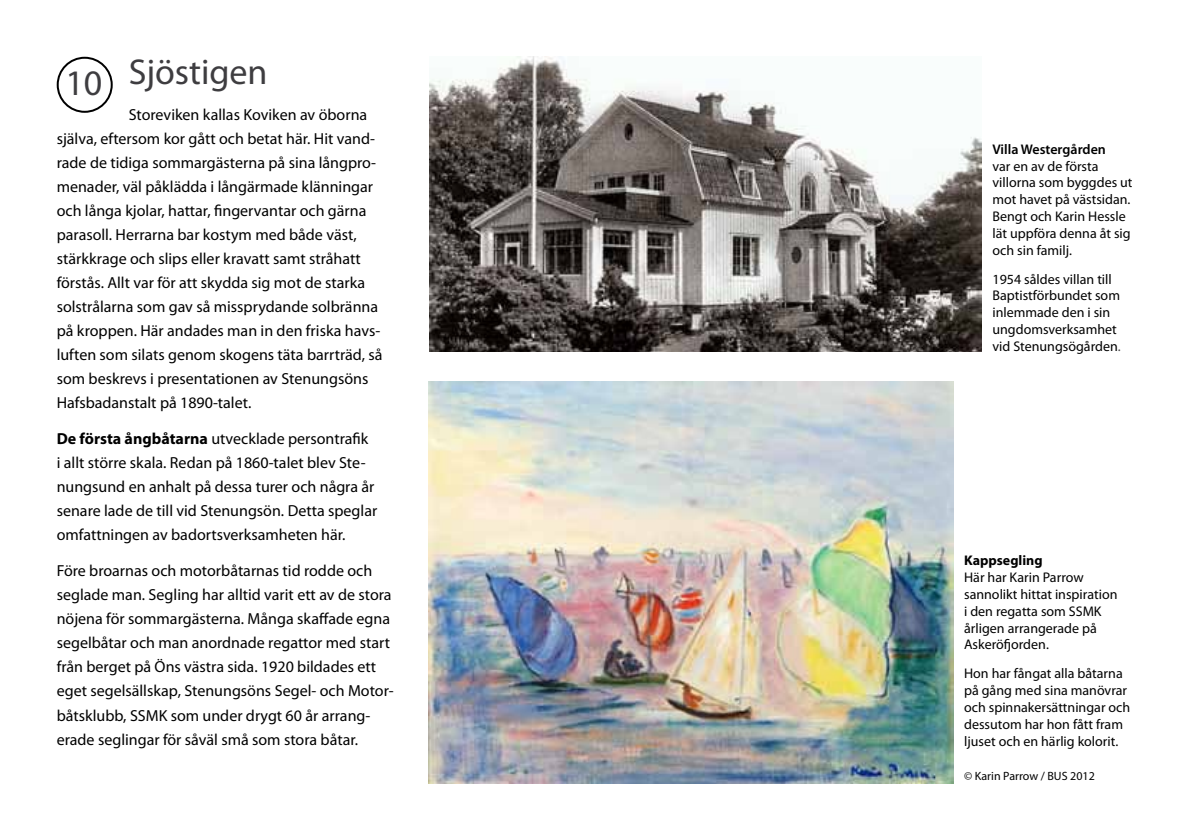
<style>
.page{position:relative;width:1191px;height:840px;background:#fff}
.page>*{position:absolute;margin:0;border:0;box-sizing:border-box;transform-origin:0 0}
.t1{font:36px "Myriad Pro";color:#3e3d40}
.t2{font:16px/24px "Myriad Pro";color:#000}
.t3{font:14px/16.8px "Myriad Pro";color:#000}
.t4{font:600 14px "Myriad Pro";color:#000}
.t5{font:700 14px "Myriad Pro";color:#000}
.t6{font:12px "Myriad Pro";color:#000}
.s1{font-weight:700}
.s2{color:#4b4b4d}
</style>
<div class="page">
<img style="left:429px;top:57px;width:552px;height:295px">
<img style="left:428px;top:381px;width:525px;height:401px">
<div style="left:57px;top:57px;width:56px;height:56px;border:2px solid #000;border-radius:50%"></div>
<h1 class="t1" style="left:129px;top:49px;width:140px">Sjöstigen</h1>
<p class="t2" style="left:57px;top:102px;width:327px;text-indent:72px">Storeviken kallas Koviken av öborna själva, eftersom kor gått och betat här. Hit vand&shy;rade de tidiga sommargästerna på sina långpro&shy;menader, väl påklädda i långärmade klänningar och långa kjolar, hattar, fingervantar och gärna parasoll. Herrarna bar kostym med både väst, stärkkrage och slips eller kravatt samt stråhatt förstås. Allt var för att skydda sig mot de starka solstrålarna som gav så missprydande solbränna på kroppen. Här andades man in den friska havs&shy;luften som silats genom skogens täta barrträd, så som beskrevs i presentationen av Stenungsöns Hafsbadanstalt på 1890-talet.</p>
<p class="t2" style="left:57px;top:426px;width:322px"><span class="s1">De första ångbåtarna</span> utvecklade persontrafik<br>i allt större skala. Redan på 1860-talet blev Ste&shy;nungsund en anhalt på dessa turer och några år senare lade de till vid Stenungsön. Detta speglar omfattningen av badortsverksamheten här.</p>
<p class="t2" style="left:57px;top:558px;width:338px">Före broarnas och motorbåtarnas tid rodde och seglade man. Segling har alltid varit ett av de stora nöjena för sommargästerna. Många skaffade egna segelbåtar och man anordnade regattor med start från berget på Öns västra sida. 1920 bildades ett eget segelsällskap, Stenungsöns Segel- och Motor&shy;båtsklubb, SSMK som under drygt 60 år arrang&shy;erade seglingar för såväl små som stora båtar.</p>
<h1 class="t1" style="left:65px;top:60px;width:38px">10</h1>
<p class="t4" style="left:992px;top:140px;width:115px">Villa Westergården</p>
<p class="t3" style="left:992px;top:157px;width:142px">var en av de första villorna som byggdes ut mot havet på västsidan.<br>Bengt och Karin Hessle lät uppföra denna åt sig och sin familj.</p>
<p class="t3" style="left:992px;top:270px;width:130px">1954 såldes villan till<br>Baptistförbundet som inlemmade den i sin ungdomsverksamhet vid Stenungsögården<span class="s2">.</span></p>
<p class="t5" style="left:964px;top:551px;width:80px">Kappsegling</p>
<p class="t3" style="left:964px;top:568px;width:155px">Här har Karin Parrow sannolikt hittat inspiration i den regatta som SSMK årligen arrangerade på<br>Askeröfjorden.</p>
<p class="t3" style="left:964px;top:664px;width:168px">Hon har fångat alla båtarna på gång med sina manövrar och spinnakersättningar och dessutom har hon fått fram ljuset och en härlig kolorit.</p>
<p class="t6" style="left:964px;top:768px;width:132px">© Karin Parrow / BUS 2012</p>
</div>
